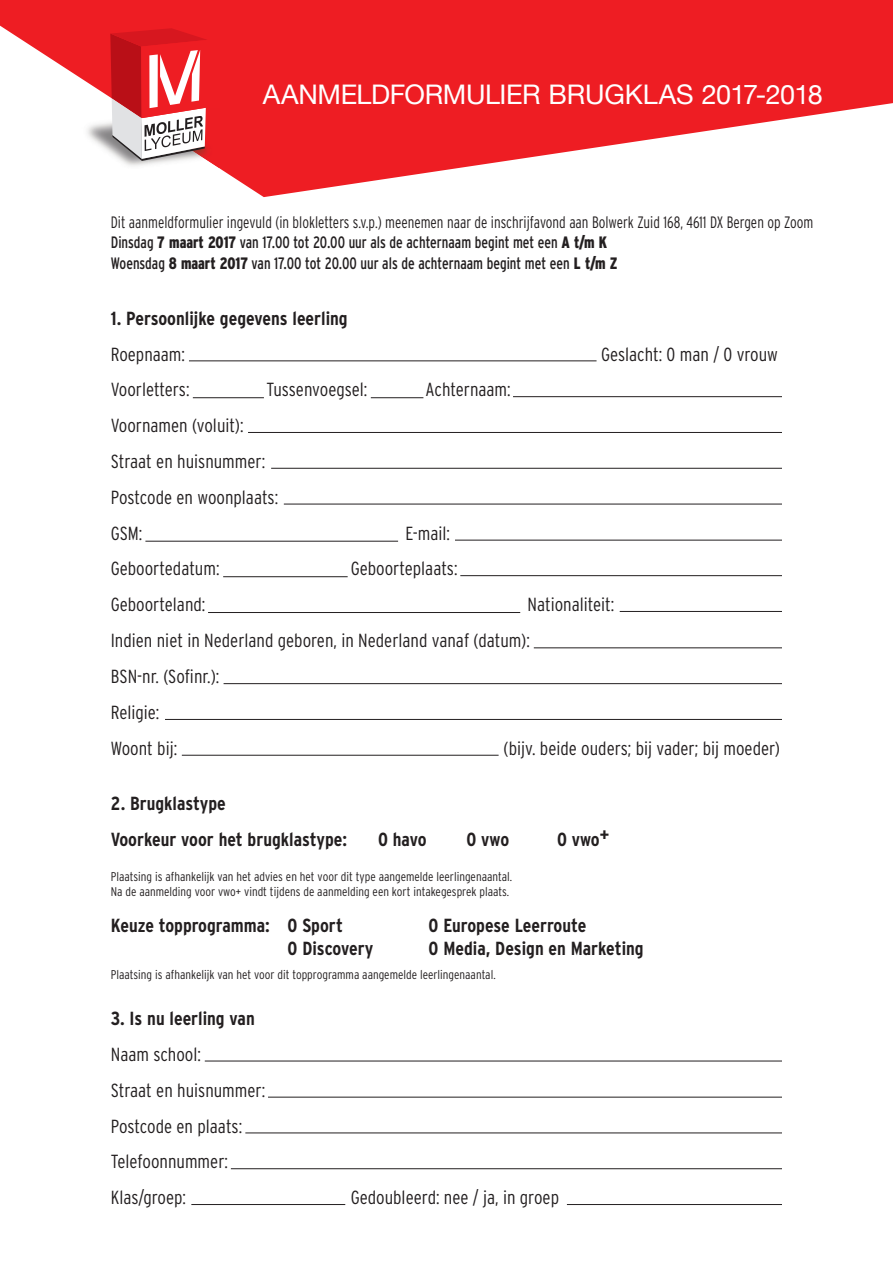
<style>
.page{position:relative;width:893px;height:1263px;background:#fff}
.page>*{position:absolute;margin:0;border:0;box-sizing:border-box;transform-origin:0 0}
.t1{font:27px "Helvetica Neue";letter-spacing:-.015em;color:#fff}
.t2{font:300 condensed 18.9px/35.8px "Interstate";color:#231f20}
.t3{font:700 condensed 18.9px/35.8px "Interstate";color:#231f20}
.t4{font:300 condensed 16.5px/19.8px "Interstate";color:#231f20;scale:.9 1}
.t5{font:condensed 16.5px "Interstate";color:#231f20;scale:.9 1}
.t6{font:300 condensed 12.6px/15.1px "Interstate";color:#231f20}
.s1{font-weight:400}
.s2{font-weight:900}
</style>
<div class="page">
<svg style="left:0;top:0;width:893px;height:197px;fill:#ee1d23"></svg>
<img style="left:77px;top:109px;width:71px;height:64px">
<img style="left:148px;top:168px;width:71px;height:5px">
<img style="left:127px;top:109px;width:92px;height:59px">
<svg style="left:110px;top:28px;width:98px;height:133px"></svg>
<hr style="left:193px;top:397px;width:71px;height:1px;background:#231f20">
<hr style="left:371px;top:397px;width:52px;height:1px;background:#231f20">
<hr style="left:223px;top:576px;width:125px;height:1px;background:#231f20">
<hr style="left:208px;top:612px;width:312px;height:1px;background:#231f20">
<hr style="left:145px;top:541px;width:253px;height:1px;background:#231f20">
<hr style="left:189px;top:361px;width:407px;height:1px;background:#231f20">
<hr style="left:513px;top:396px;width:269px;height:1px;background:#231f20">
<hr style="left:248px;top:432px;width:534px;height:1px;background:#231f20">
<hr style="left:224px;top:683px;width:558px;height:1px;background:#231f20">
<hr style="left:165px;top:719px;width:617px;height:1px;background:#231f20">
<hr style="left:182px;top:755px;width:317px;height:1px;background:#231f20">
<hr style="left:460px;top:575px;width:322px;height:1px;background:#231f20">
<hr style="left:620px;top:611px;width:162px;height:1px;background:#231f20">
<hr style="left:534px;top:647px;width:248px;height:1px;background:#231f20">
<hr style="left:271px;top:468px;width:511px;height:1px;background:#231f20">
<hr style="left:284px;top:504px;width:498px;height:1px;background:#231f20">
<hr style="left:455px;top:540px;width:327px;height:1px;background:#231f20">
<hr style="left:268px;top:1097px;width:514px;height:1px;background:#231f20">
<hr style="left:245px;top:1132px;width:537px;height:1px;background:#231f20">
<hr style="left:231px;top:1168px;width:551px;height:1px;background:#231f20">
<hr style="left:205px;top:1061px;width:577px;height:1px;background:#231f20">
<hr style="left:191px;top:1204px;width:154px;height:1px;background:#231f20">
<hr style="left:567px;top:1204px;width:215px;height:1px;background:#231f20">
<h1 class="t1" style="left:263px;top:74px;width:561px">AANMELDFORMULIER BRUGKLAS 2017-2018</h1>
<p class="t4" style="left:111px;top:212px;width:782px">Dit aanmeldformulier ingevuld (in blokletters s.v.p.) meenemen naar de inschrijfavond aan Bolwerk Zuid 168, 4611 DX Bergen op Zoom<br><span class="s1">Dinsdag</span> <span class="s2">7 maart 2017</span> <span class="s1">van 17.00 tot 20.00 uur als de achternaam begint met een</span> <span class="s2">A t/m K</span></p>
<p class="t5" style="left:111px;top:254px;width:565px">Woensdag <span class="s2">8 maart 2017</span> van 17.00 tot 20.00 uur als de achternaam begint met een <span class="s2">L t/m Z</span></p>
<p class="t3" style="left:111px;top:300px;width:238px">1. Persoonlijke gegevens leerling</p>
<p class="t2" style="left:111px;top:336px;width:76px">Roepnaam:</p>
<p class="t2" style="left:601px;top:336px;width:178px">Geslacht: 0 man / 0 vrouw</p>
<p class="t2" style="left:111px;top:372px;width:80px">Voorletters:</p>
<p class="t2" style="left:267px;top:372px;width:102px">Tussenvoegsel:</p>
<p class="t2" style="left:426px;top:372px;width:87px">Achternaam:</p>
<p class="t2" style="left:111px;top:407px;width:169px">Voornamen (voluit):<br>Straat en huisnummer:<br>Postcode en woonplaats:<br>GSM:</p>
<p class="t2" style="left:405px;top:515px;width:46px">E-mail:</p>
<p class="t2" style="left:111px;top:551px;width:110px">Geboortedatum:</p>
<p class="t2" style="left:351px;top:551px;width:108px">Geboorteplaats:</p>
<p class="t2" style="left:111px;top:586px;width:96px">Geboorteland:</p>
<p class="t2" style="left:111px;top:586px;width:505px;text-indent:417px">Nationaliteit:<br>Indien niet in Nederland geboren, in Nederland vanaf (datum):<br>BSN-nr. (Sofinr.):<br>Religie:<br>Woont bij:</p>
<p class="t2" style="left:504px;top:730px;width:278px">(bijv. beide ouders; bij vader; bij moeder)</p>
<p class="t3" style="left:111px;top:785px;width:238px">2. Brugklastype<br>Voorkeur voor het brugklastype:</p>
<p class="t3" style="left:378px;top:821px;width:50px">0 havo</p>
<p class="t3" style="left:466px;top:821px;width:44px">0 vwo</p>
<p class="t3" style="left:557px;top:821px;width:54px">0 vwo<sup>+</sup></p>
<p class="t6" style="left:111px;top:869px;width:403px">Plaatsing is afhankelijk van het advies en het voor dit type aangemelde leerlingenaantal.<br>Na de aanmelding voor vwo+ vindt tijdens de aanmelding een kort intakegesprek plaats.</p>
<p class="t3" style="left:111px;top:908px;width:234px">Keuze topprogramma: 0 Sport</p>
<p class="t3" style="left:429px;top:908px;width:159px">0 Europese Leerroute</p>
<p class="t3" style="left:288px;top:931px;width:87px">0 Discovery</p>
<p class="t3" style="left:429px;top:931px;width:217px">0 Media, Design en Marketing</p>
<p class="t6" style="left:111px;top:967px;width:386px">Plaatsing is afhankelijk van het voor dit topprogramma aangemelde leerlingenaantal.</p>
<p class="t3" style="left:111px;top:1000px;width:145px">3. Is nu leerling van</p>
<p class="t2" style="left:111px;top:1036px;width:156px">Naam school:<br>Straat en huisnummer:<br>Postcode en plaats:<br>Telefoonnummer:<br>Klas/groep:</p>
<p class="t2" style="left:351px;top:1179px;width:210px">Gedoubleerd: nee / ja, in groep</p>
</div>
